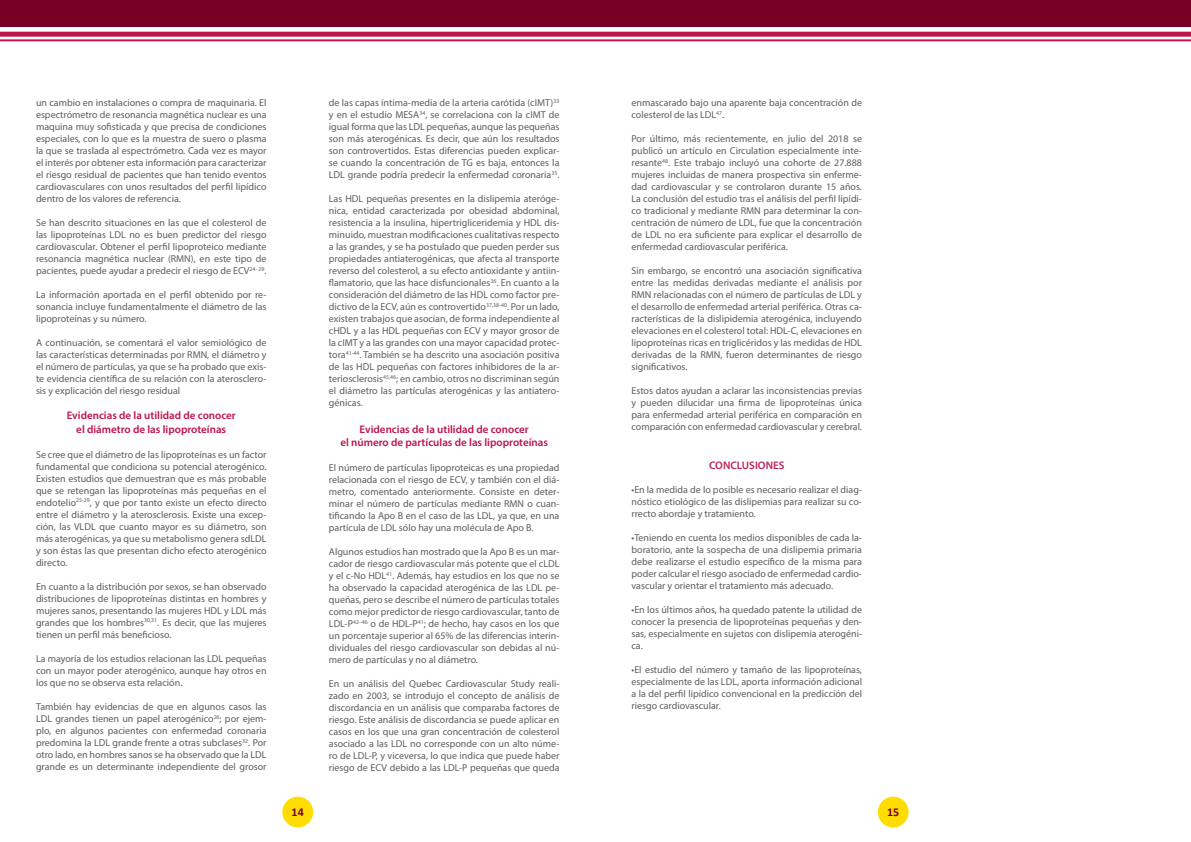
<style>
.page{position:relative;width:1191px;height:842px;background:#fff}
.page>*{position:absolute;margin:0;border:0;box-sizing:border-box;transform-origin:0 0}
.t1{font:700 12px "Calibri";color:#790025}
.t2{font:600 11px/13.2px "Myriad Pro";color:#be1349;text-align:center}
.t3{font:600 11px "Myriad Pro";color:#bb225c}
.t4{font:10px/12px "Myriad Pro";color:#5d5d60;text-align:justify}
</style>
<div class="page">
<div style="left:878px;top:797px;width:30px;height:30px;background:#fd0;border-radius:50%"></div>
<div style="left:282px;top:797px;width:31px;height:30px;background:#fd0;border-radius:50%"></div>
<div style="left:0;top:0;width:1191px;height:27px;background:#790025"></div>
<div style="left:0;top:32px;width:1191px;height:5px;background:#be1349"></div>
<hr style="left:0;top:39px;width:1191px;height:2px;background:#be1349">
<p class="t4" style="left:36px;top:97px;width:232px">un cambio en instalaciones o compra de maquinaria. El espectrómetro de resonancia magnética nuclear es una maquina muy sofisticada y que precisa de condiciones especiales, con lo que es la muestra de suero o plasma la que se traslada al espectrómetro. Cada vez es mayor el interés por obtener esta información para caracterizar el riesgo residual de pacientes que han tenido eventos cardiovasculares con unos resultados del perfil lipídico dentro de los valores de referencia.</p>
<p class="t4" style="left:36px;top:217px;width:232px">Se han descrito situaciones en las que el colesterol de las lipoproteínas LDL no es buen predictor del riesgo cardiovascular. Obtener el perfil lipoproteico mediante resonancia magnética nuclear (RMN), en este tipo de pacientes, puede ayudar a predecir el riesgo de ECV<sup>24-</sup> <sup>29</sup>.</p>
<p class="t4" style="left:36px;top:289px;width:232px">La información aportada en el perfil obtenido por re&shy;sonancia incluye fundamentalmente el diámetro de las lipoproteínas y su número.</p>
<p class="t4" style="left:36px;top:337px;width:232px">A continuación, se comentará el valor semiológico de las características determinadas por RMN, el diámetro y el número de partículas, ya que se ha probado que exis&shy;te evidencia científica de su relación con la aterosclero&shy;sis y explicación del riesgo residual</p>
<p class="t2" style="left:67px;top:409px;width:171px">Evidencias de la utilidad de conocer el diámetro de las lipoproteínas</p>
<p class="t4" style="left:36px;top:448px;width:232px">Se cree que el diámetro de las lipoproteínas es un factor fundamental que condiciona su potencial aterogénico.<br>Existen estudios que demuestran que es más probable que se retengan las lipoproteínas más pequeñas en el endotelio<sup>25-29</sup>, y que por tanto existe un efecto directo entre el diámetro y la aterosclerosis. Existe una excep&shy;ción, las VLDL que cuanto mayor es su diámetro, son más aterogénicas, ya que su metabolismo genera sdLDL y son éstas las que presentan dicho efecto aterogénico directo.</p>
<p class="t4" style="left:36px;top:580px;width:232px">En cuanto a la distribución por sexos, se han observado distribuciones de lipoproteínas distintas en hombres y mujeres sanos, presentando las mujeres HDL y LDL más grandes que los hombres<sup>30,31</sup>. Es decir, que las mujeres tienen un perfil más beneficioso.</p>
<p class="t4" style="left:36px;top:652px;width:232px">La mayoría de los estudios relacionan las LDL pequeñas con un mayor poder aterogénico, aunque hay otros en los que no se observa esta relación.</p>
<p class="t4" style="left:36px;top:700px;width:232px">También hay evidencias de que en algunos casos las LDL grandes tienen un papel aterogénico<sup>26</sup>; por ejem&shy;plo, en algunos pacientes con enfermedad coronaria predomina la LDL grande frente a otras subclases<sup>32</sup>. Por otro lado, en hombres sanos se ha observado que la LDL grande es un determinante independiente del grosor</p>
<p class="t4" style="left:329px;top:97px;width:232px">de las capas íntima-media de la arteria carótida (cIMT)<sup>33 </sup>y en el estudio MESA<sup>34</sup>, se correlaciona con la cIMT de igual forma que las LDL pequeñas, aunque las pequeñas son más aterogénicas. Es decir, que aún los resultados son controvertidos. Estas diferencias pueden explicar&shy;se cuando la concentración de TG es baja, entonces la LDL grande podría predecir la enfermedad coronaria<sup>35</sup>.</p>
<p class="t4" style="left:329px;top:193px;width:232px">Las HDL pequeñas presentes en la dislipemia ateróge&shy;nica, entidad caracterizada por obesidad abdominal, resistencia a la insulina, hipertrigliceridemia y HDL dis&shy;minuido, muestran modificaciones cualitativas respecto a las grandes, y se ha postulado que pueden perder sus propiedades antiaterogénicas, que afecta al transporte reverso del colesterol, a su efecto antioxidante y antiin&shy;flamatorio, que las hace disfuncionales<sup>36</sup>. En cuanto a la consideración del diámetro de las HDL como factor pre&shy;dictivo de la ECV, aún es controvertido<sup>37,38-40</sup>. Por un lado, existen trabajos que asocian, de forma independiente al cHDL y a las HDL pequeñas con ECV y mayor grosor de la cIMT y a las grandes con una mayor capacidad protec&shy;tora<sup>41-44</sup>. También se ha descrito una asociación positiva de las HDL pequeñas con factores inhibidores de la ar&shy;teriosclerosis<sup>45,46</sup>; en cambio, otros no discriminan según el diámetro las partículas aterogénicas y las antiatero&shy;génicas.</p>
<p class="t2" style="left:340px;top:422px;width:209px">Evidencias de la utilidad de conocer<br>el número de partículas de las lipoproteínas</p>
<p class="t4" style="left:329px;top:461px;width:232px">El número de partículas lipoproteicas es una propiedad relacionada con el riesgo de ECV, y también con el diá&shy;metro, comentado anteriormente. Consiste en deter&shy;minar el número de partículas mediante RMN o cuan&shy;tificando la Apo B en el caso de las LDL, ya que, en una partícula de LDL sólo hay una molécula de Apo B.</p>
<p class="t4" style="left:329px;top:545px;width:232px">Algunos estudios han mostrado que la Apo B es un mar&shy;cador de riesgo cardiovascular más potente que el cLDL y el c-No HDL<sup>41</sup>. Además, hay estudios en los que no se ha observado la capacidad aterogénica de las LDL pe&shy;queñas, pero se describe el número de partículas totales como mejor predictor de riesgo cardiovascular, tanto de LDL-P<sup>42–46</sup> o de HDL-P<sup>41</sup>; de hecho, hay casos en los que un porcentaje superior al 65% de las diferencias interin&shy;dividuales del riesgo cardiovascular son debidas al nú&shy;mero de partículas y no al diámetro.</p>
<p class="t4" style="left:329px;top:677px;width:232px">En un análisis del Quebec Cardiovascular Study reali&shy;zado en 2003, se introdujo el concepto de análisis de discordancia en un análisis que comparaba factores de riesgo. Este análisis de discordancia se puede aplicar en casos en los que una gran concentración de colesterol asociado a las LDL no corresponde con un alto núme&shy;ro de LDL-P, y viceversa, lo que indica que puede haber riesgo de ECV debido a las LDL-P pequeñas que queda</p>
<p class="t4" style="left:631px;top:97px;width:232px">enmascarado bajo una aparente baja concentración de colesterol de las LDL<sup>47</sup>.</p>
<p class="t4" style="left:631px;top:133px;width:232px">Por último, más recientemente, en julio del 2018 se publicó un artículo en Circulation especialmente inte&shy;resante<sup>48</sup>. Este trabajo incluyó una cohorte de 27.888 mujeres incluidas de manera prospectiva sin enferme&shy;dad cardiovascular y se controlaron durante 15 años.<br>La conclusión del estudio tras el análisis del perfil lipídi&shy;co tradicional y mediante RMN para determinar la con&shy;centración de número de LDL, fue que la concentración de LDL no era suficiente para explicar el desarrollo de enfermedad cardiovascular periférica.</p>
<p class="t4" style="left:631px;top:265px;width:232px">Sin embargo, se encontró una asociación significativa entre las medidas derivadas mediante el análisis por RMN relacionadas con el número de partículas de LDL y el desarrollo de enfermedad arterial periférica. Otras ca&shy;racterísticas de la dislipidemia aterogénica, incluyendo elevaciones en el colesterol total: HDL-C, elevaciones en lipoproteínas ricas en triglicéridos y las medidas de HDL derivadas de la RMN, fueron determinantes de riesgo significativos.</p>
<p class="t4" style="left:631px;top:385px;width:232px">Estos datos ayudan a aclarar las inconsistencias previas y pueden dilucidar una firma de lipoproteínas única para enfermedad arterial periférica en comparación en comparación con enfermedad cardiovascular y cerebral.</p>
<p class="t3" style="left:709px;top:458px;width:77px">CONCLUSIONES</p>
<p class="t4" style="left:631px;top:483px;width:232px">•En la medida de lo posible es necesario realizar el diag&shy;nóstico etiológico de las dislipemias para realizar su co&shy;rrecto abordaje y tratamiento.</p>
<p class="t4" style="left:631px;top:531px;width:232px">•Teniendo en cuenta los medios disponibles de cada la&shy;boratorio, ante la sospecha de una dislipemia primaria debe realizarse el estudio específico de la misma para poder calcular el riesgo asociado de enfermedad cardio&shy;vascular y orientar el tratamiento más adecuado.</p>
<p class="t4" style="left:631px;top:603px;width:232px">•En los últimos años, ha quedado patente la utilidad de conocer la presencia de lipoproteínas pequeñas y den&shy;sas, especialmente en sujetos con dislipemia aterogéni&shy;ca.</p>
<p class="t4" style="left:631px;top:663px;width:232px">•El estudio del número y tamaño de las lipoproteínas, especialmente de las LDL, aporta información adicional a la del perfil lipídico convencional en la predicción del riesgo cardiovascular.</p>
<p class="t1" style="left:292px;top:804px;width:14px">14</p>
<p class="t1" style="left:887px;top:804px;width:14px">15</p>
</div>
